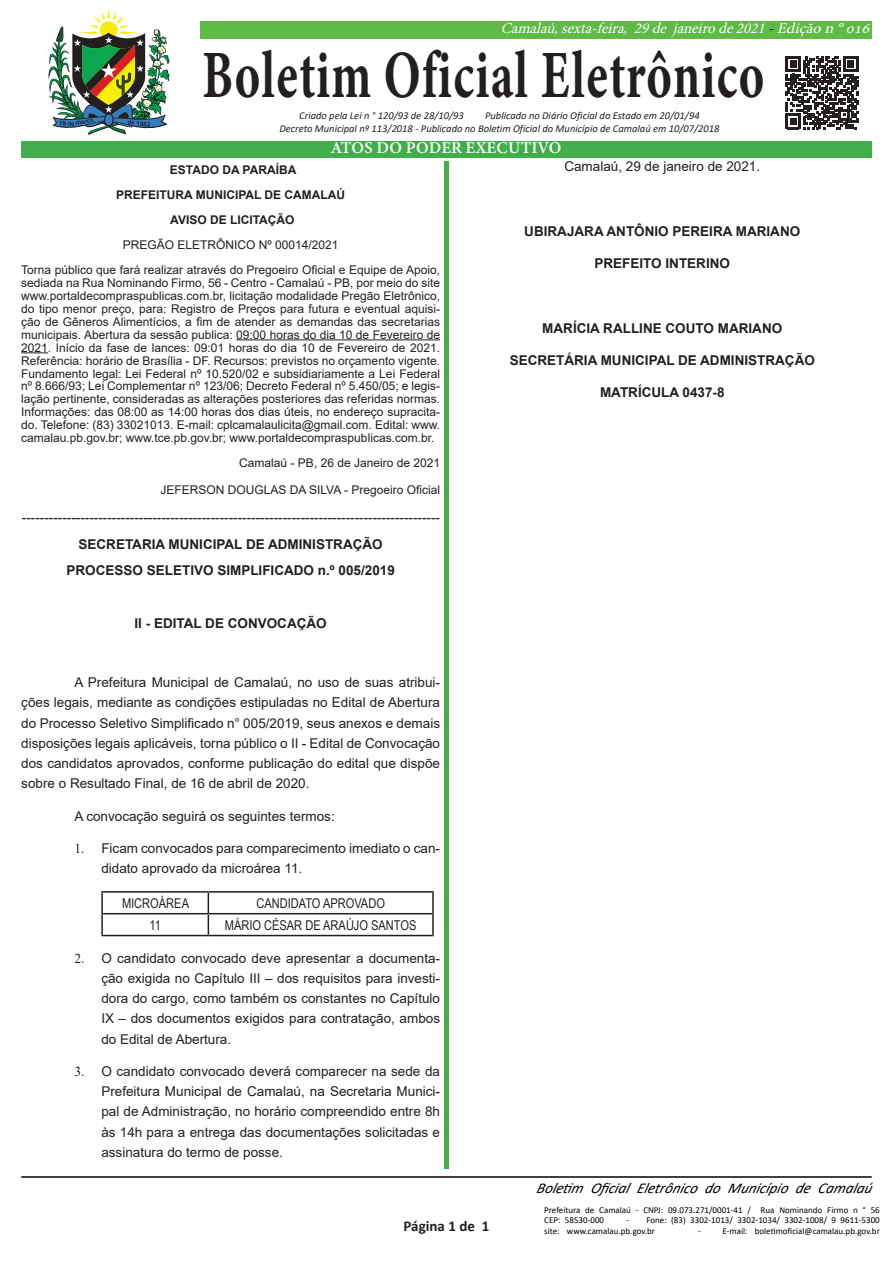
<style>
.page{position:relative;width:893px;height:1263px;background:#fff}
.page>*{position:absolute;margin:0;border:0;box-sizing:border-box;transform-origin:0 0}
.t1{font:67.65px "Minion Variable Concept";letter-spacing:.025em;color:#231f20;scale:.71 1}
.t2{font:16.5px "Minion Variable Concept";letter-spacing:.01em;color:#fff}
.t3{font:italic 15px "Minion Pro";color:#fff}
.t4{font:italic 15px "Calibri";color:#000}
.t5{font:700 15px "Calibri";color:#231f20}
.List_Paragraph{font:13.5px/20.2px "Arial";color:#231f20;text-align:justify}
.List_Paragraph-2{font:700 13.5px "Arial";color:#231f20}
.List_Paragraph-3{font:13.5px "Arial Narrow";color:#231f20}
.Normal__Web{font:12px/12.9px "Arial";color:#231f20;text-align:justify}
.Normal__Web-2{font:700 12px "Arial";color:#231f20}
.t6{font:italic 10.5px "Calibri";color:#231f20}
.t7{font:9px/10.5px "Calibri";color:#000}
.s1{color:#000}
.s2{font-family:"Times New Roman"}
</style>
<div class="page">
<div style="left:21px;top:21px;width:851px;height:17px;background:#5dbb46"></div>
<hr style="left:21px;top:1176px;width:851px;height:2px;background:#000">
<div style="left:444px;top:48px;width:5px;height:1121px;background:#40ae49"></div>
<div style="left:19px;top:9px;width:181px;height:132px;background:#fff"></div>
<div style="left:425px;top:40px;width:38px;height:121px;background:#fff"></div>
<svg style="left:48px;top:10px;width:122px;height:125px"></svg>
<svg style="left:104px;top:113px;width:10px;height:14px"></svg>
<div style="left:105px;top:114px;width:8px;height:11px;background:#377dc1;border-radius:50%"></div>
<div style="left:21px;top:141px;width:851px;height:16px;background:#40ae49"></div>
<svg style="left:786px;top:56px;width:72px;height:73px"></svg>
<hr style="left:236px;top:339px;width:204px;height:1px;background:#231f20">
<svg style="left:21px;top:352px;width:27px;height:1px"></svg>
<hr style="left:101px;top:891px;width:107px;height:2px;background:#231f20">
<hr style="left:101px;top:893px;width:2px;height:20px;background:#231f20">
<hr style="left:208px;top:891px;width:226px;height:2px;background:#231f20">
<hr style="left:432px;top:893px;width:2px;height:20px;background:#231f20">
<hr style="left:101px;top:913px;width:107px;height:1px;background:#231f20">
<hr style="left:101px;top:914px;width:2px;height:21px;background:#231f20">
<hr style="left:208px;top:913px;width:226px;height:1px;background:#231f20">
<svg style="left:208px;top:893px;width:1px;height:42px"></svg>
<hr style="left:432px;top:914px;width:2px;height:21px;background:#231f20">
<hr style="left:101px;top:935px;width:107px;height:1px;background:#231f20">
<hr style="left:208px;top:935px;width:226px;height:1px;background:#231f20">
<p class="t3" style="left:501px;top:18px;width:375px">Camalaú,sexta-feira, 29de j aneirode2021<span class="s1">-</span>Ediçãon°016</p>
<p class="t1" style="left:202px;top:28px;width:793px">Boletim Oficial Eletrônico</p>
<p class="t6" style="left:299px;top:108px;width:166px">Criado pela Lei n ° 120/93 de 28/10/93</p>
<p class="t6" style="left:485px;top:108px;width:216px">Publicado no Diário Oficial do Estado em 20/01/94</p>
<p class="t6" style="left:279px;top:121px;width:442px">Decreto Municipal nº 113/2018 - Publicado no Boletim Oficial do Município de Camalaú em 10/07/2018</p>
<p class="t2" style="left:332px;top:136px;width:231px">ATOS DO PODER EXECUTIVO</p>
<p class="Normal__Web-2" style="left:170px;top:161px;width:128px">ESTADO DA PARAÍBA</p>
<p class="Normal__Web-2" style="left:116px;top:186px;width:231px">PREFEITURA MUNICIPAL DE CAMALAÚ</p>
<p class="Normal__Web-2" style="left:170px;top:211px;width:126px">AVISO DE LICITAÇÃO</p>
<p class="Normal__Web" style="left:123px;top:238px;width:217px">PREGÃO ELETRÔNICO Nº 00014/2021</p>
<p class="Normal__Web" style="left:21px;top:263px;width:420px">Torna público que fará realizar através do Pregoeiro Oficial e Equipe de Apoio, sediada na Rua Nominando Firmo, 56 - Centro - Camalaú - PB, por meio do site www.portaldecompraspublicas.com.br, licitação modalidade Pregão Eletrônico, do tipo menor preço, para: Registro de Preços para futura e eventual aquisi&shy;ção de Gêneros Alimentícios, a fim de atender as demandas das secretarias municipais. Abertura da sessão publica: 09:00 horas do dia 10 de Fevereiro de 2021. Início da fase de lances: 09:01 horas do dia 10 de Fevereiro de 2021.<br>Referência: horário de Brasília - DF. Recursos: previstos no orçamento vigente.<br>Fundamento legal: Lei Federal nº 10.520/02 e subsidiariamente a Lei Federal nº 8.666/93; Lei Complementar nº 123/06; Decreto Federal nº 5.450/05; e legis&shy;lação pertinente, consideradas as alterações posteriores das referidas normas.<br>Informações: das 08:00 as 14:00 horas dos dias úteis, no endereço supracita&shy;do. Telefone: (83) 33021013. E-mail: cplcamalaulicita@gmail.com. Edital: www. camalau.pb.gov.br; www.tce.pb.gov.br; www.portaldecompraspublicas.com.br.</p>
<p class="Normal__Web" style="left:239px;top:456px;width:202px">Camalaú - PB, 26 de Janeiro de 2021</p>
<p class="Normal__Web" style="left:160px;top:483px;width:281px">JEFERSON DOUGLAS DA SILVA - Pregoeiro Oficial</p>
<p class="List_Paragraph" style="left:22px;top:507px;width:420px">---------------------------------------------------------------------------------------------</p>
<p class="List_Paragraph-2" style="left:79px;top:534px;width:306px">SECRETARIA MUNICIPAL DE ADMINISTRAÇÃO</p>
<p class="List_Paragraph-2" style="left:67px;top:561px;width:330px">PROCESSO SELETIVO SIMPLIFICADO n.º 005/2019</p>
<p class="List_Paragraph" style="left:564px;top:156px;width:197px">Camalaú, 29 de janeiro de 2021.</p>
<p class="List_Paragraph-2" style="left:524px;top:222px;width:278px">UBIRAJARA ANTÔNIO PEREIRA MARIANO</p>
<p class="List_Paragraph-2" style="left:594px;top:254px;width:137px">PREFEITO INTERINO</p>
<p class="List_Paragraph-2" style="left:542px;top:318px;width:241px">MARÍCIA RALLINE COUTO MARIANO</p>
<p class="List_Paragraph-2" style="left:510px;top:351px;width:307px">SECRETÁRIA MUNICIPAL DE ADMINISTRAÇÃO</p>
<p class="List_Paragraph-2" style="left:600px;top:383px;width:126px">MATRÍCULA 0437-8</p>
<p class="List_Paragraph-2" style="left:135px;top:614px;width:194px">II - EDITAL DE CONVOCAÇÃO</p>
<p class="List_Paragraph" style="left:21px;top:672px;width:420px;text-indent:53px">A Prefeitura Municipal de Camalaú, no uso de suas atribui&shy;ções legais, mediante as condições estipuladas no Edital de Abertura do Processo Seletivo Simplificado n° 005/2019, seus anexos e demais disposições legais aplicáveis, torna público o II - Edital de Convocação dos candidatos aprovados, conforme publicação do edital que dispõe sobre o Resultado Final, de 16 de abril de 2020.</p>
<p class="List_Paragraph" style="left:74px;top:806px;width:262px">A convocação seguirá os seguintes termos:</p>
<p class="List_Paragraph" style="left:101px;top:838px;width:340px;text-indent:-27px"><span class="s2">1.</span> Ficam convocados para comparecimento imediato o can&shy;didato aprovado da microárea 11.</p>
<p class="List_Paragraph-3" style="left:122px;top:893px;width:69px">MICROÁREA</p>
<p class="List_Paragraph-3" style="left:256px;top:893px;width:130px">CANDIDATO APROVADO</p>
<p class="List_Paragraph-3" style="left:149px;top:915px;width:13px">11</p>
<p class="List_Paragraph-3" style="left:225px;top:915px;width:193px">MÁRIO CÉSAR DE ARAÚJO SANTOS</p>
<p class="List_Paragraph" style="left:101px;top:947px;width:340px;text-indent:-27px"><span class="s2">2.</span> O candidato convocado deve apresentar a documenta&shy;ção exigida no Capítulo III – dos requisitos para investi&shy;dora do cargo, como também os constantes no Capítulo IX – dos documentos exigidos para contratação, ambos do Edital de Abertura.</p>
<p class="List_Paragraph" style="left:101px;top:1061px;width:340px;text-indent:-27px"><span class="s2">3.</span> O candidato convocado deverá comparecer na sede da Prefeitura Municipal de Camalaú, na Secretaria Munici&shy;pal de Administração, no horário compreendido entre 8h às 14h para a entrega das documentações solicitadas e assinatura do termo de posse.</p>
<p class="t5" style="left:404px;top:1215px;width:87px">Página 1 de 1</p>
<p class="t4" style="left:536px;top:1178px;width:342px">Boletim Oficial Eletrônico do Município de Camalaú</p>
<p class="t7" style="left:544px;top:1204px;width:337px">Prefeitura de Camalaú - CNPJ: 09.073.271/0001-41 / Rua Nominando Firmo n ° 56<br>CEP: 58530-000</p>
<p class="t7" style="left:544px;top:1214px;width:337px;text-indent:82px">- Fone: (83) 3302-1013/ 3302-1034/ 3302-1008/ 9 9611-5300 site: www.camalau.pb.gov.br</p>
<p class="t7" style="left:698px;top:1225px;width:183px">- E-mail: boletimoficial@camalau.pb.gov.br</p>
</div>
